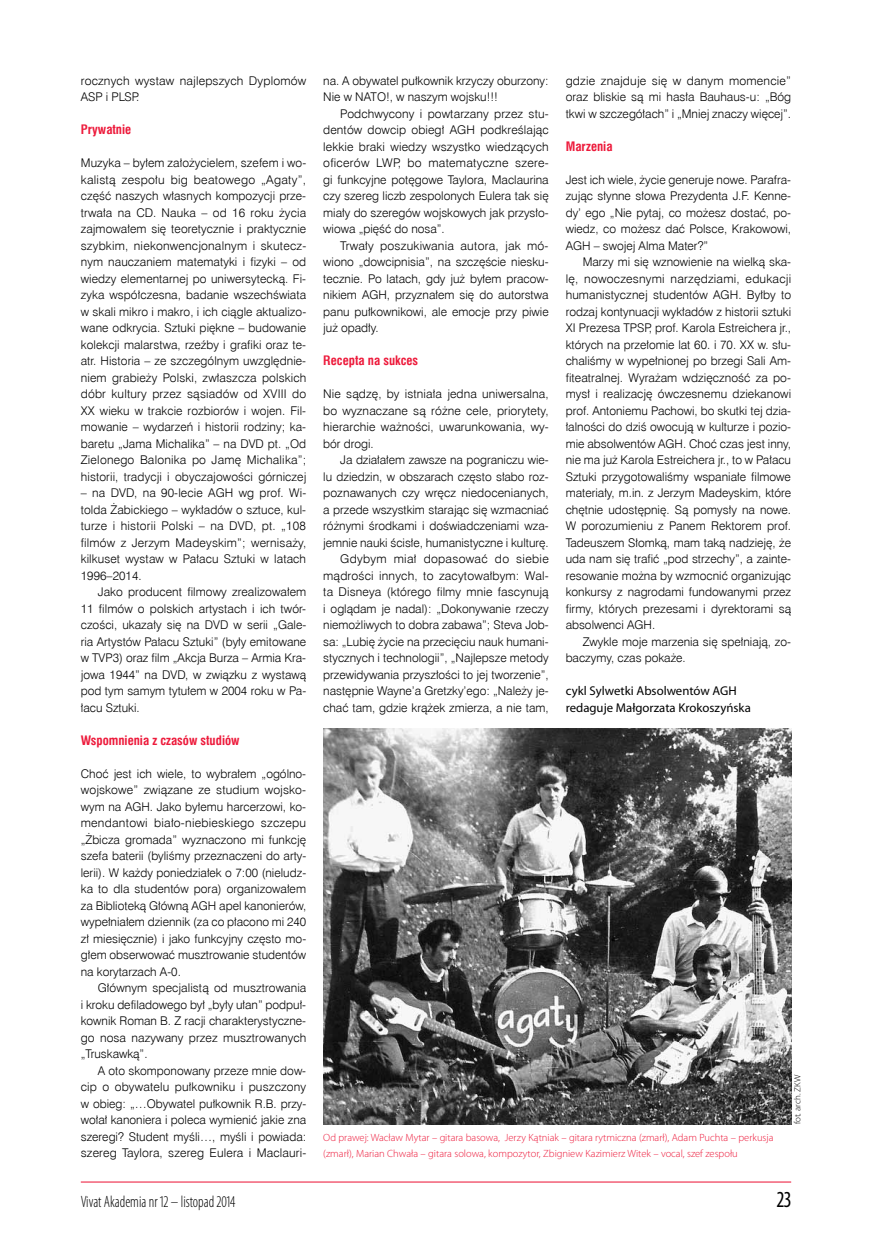
<style>
.page{position:relative;width:872px;height:1242px;background:#fff}
.page>*{position:absolute;margin:0;border:0;box-sizing:border-box;transform-origin:0 0}
.t1{font:condensed 23.1px "Myriad Pro";color:#000;scale:.91 1}
.t2{font:300 condensed 16.5px "Myriad Pro";color:#000;scale:.91 1}
.t3{font:700 12.75px "Swis 721 Cn EU";color:#ed1a3b}
.t4{font:12.75px/16.5px "Myriad Pro";color:#000}
.t5{font:12px/16.5px "Swis 721 Lt EU";color:#000;text-align:justify}
.t6{font:300 10.5px/16.5px "Myriad Pro";color:#ed1a3b}
.t7{font:300 9px "Myriad Pro";color:#000}
</style>
<div class="page">
<hr style="left:81px;top:1181px;width:710px;height:1px;background:#ed1a3b">
<img style="left:323px;top:728px;width:468px;height:396px">
<p class="t5" style="left:81px;top:72px;width:227px">rocznych wystaw najlepszych Dyplomów<br>ASP i PLSP.</p>
<p class="t3" style="left:81px;top:122px;width:52px">Prywatnie</p>
<p class="t5" style="left:81px;top:155px;width:227px">Muzyka – byłem założycielem, szefem i wo&shy;kalistą zespołu big beatowego „Agaty”, część naszych własnych kompozycji prze&shy;trwała na CD. Nauka – od 16 roku życia zajmowałem się teoretycznie i praktycznie szybkim, niekonwencjonalnym i skutecz&shy;nym nauczaniem matematyki i fizyki – od wiedzy elementarnej po uniwersytecką. Fi&shy;zyka współczesna, badanie wszechświata w skali mikro i makro, i ich ciągle aktualizo&shy;wane odkrycia. Sztuki piękne – budowanie kolekcji malarstwa, rzeźby i grafiki oraz te&shy;atr. Historia – ze szczególnym uwzględnie&shy;niem grabieży Polski, zwłaszcza polskich dóbr kultury przez sąsiadów od XVIII do XX wieku w trakcie rozbiorów i wojen. Fil&shy;mowanie – wydarzeń i historii rodziny; ka&shy;baretu „Jama Michalika” – na DVD pt. „Od Zielonego Balonika po Jamę Michalika”; historii, tradycji i obyczajowości górniczej</p>
<p class="t5" style="left:81px;top:485px;width:227px">– na DVD, na 90-lecie AGH wg prof. Wi&shy;tolda Żabickiego – wykładów o sztuce, kul&shy;turze i historii Polski – na DVD, pt. „108 filmów z Jerzym Madeyskim”; wernisaży, kilkuset wystaw w Pałacu Sztuki w latach 1996–2014.</p>
<p class="t5" style="left:81px;top:584px;width:227px;text-indent:17px">Jako producent filmowy zrealizowałem 11 filmów o polskich artystach i ich twór&shy;czości, ukazały się na DVD w serii „Gale&shy;ria Artystów Pałacu Sztuki” (były emitowane w TVP3) oraz film „Akcja Burza – Armia Kra&shy;jowa 1944” na DVD, w związku z wystawą pod tym samym tytułem w 2004 roku w Pa&shy;łacu Sztuki.</p>
<p class="t3" style="left:81px;top:732px;width:160px">Wspomnienia z czasów studiów</p>
<p class="t5" style="left:81px;top:765px;width:227px">Choć jest ich wiele, to wybrałem „ogólno&shy;wojskowe” związane ze studium wojsko&shy;wym na AGH. Jako byłemu harcerzowi, ko&shy;mendantowi biało-niebieskiego szczepu „Żbicza gromada” wyznaczono mi funkcję szefa baterii (byliśmy przeznaczeni do arty&shy;lerii). W każdy poniedziałek o 7:00 (nieludz&shy;ka to dla studentów pora) organizowałem za Biblioteką Główną AGH apel kanonierów, wypełniałem dziennik (za co płacono mi 240 zł miesięcznie) i jako funkcyjny często mo&shy;głem obserwować musztrowanie studentów na korytarzach A-0.</p>
<p class="t5" style="left:81px;top:980px;width:227px;text-indent:17px">Głównym specjalistą od musztrowania i kroku defiladowego był „były ułan” podpuł&shy;kownik Roman B. Z racji charakterystyczne&shy;go nosa nazywany przez musztrowanych „Truskawką”.</p>
<p class="t5" style="left:81px;top:1062px;width:227px;text-indent:17px">A oto skomponowany przeze mnie dow&shy;cip o obywatelu pułkowniku i puszczony w obieg: „…Obywatel pułkownik R.B. przy&shy;wołał kanoniera i poleca wymienić jakie zna szeregi? Student myśli…, myśli i powiada: szereg Taylora, szereg Eulera i Maclauri-</p>
<p class="t5" style="left:323px;top:72px;width:227px">na. A obywatel pułkownik krzyczy oburzony:<br>Nie w NATO!, w naszym wojsku!!!</p>
<p class="t5" style="left:323px;top:105px;width:227px;text-indent:17px">Podchwycony i powtarzany przez stu&shy;dentów dowcip obiegł AGH podkreślając lekkie braki wiedzy wszystko wiedzących oficerów LWP, bo matematyczne szere&shy;gi funkcyjne potęgowe Taylora, Maclaurina czy szereg liczb zespolonych Eulera tak się miały do szeregów wojskowych jak przysło&shy;wiowa „pięść do nosa”.</p>
<p class="t5" style="left:323px;top:237px;width:227px;text-indent:17px">Trwały poszukiwania autora, jak mó&shy;wiono „dowcipnisia”, na szczęście niesku&shy;tecznie. Po latach, gdy już byłem pracow&shy;nikiem AGH, przyznałem się do autorstwa panu pułkownikowi, ale emocje przy piwie już opadły.</p>
<p class="t3" style="left:323px;top:353px;width:96px">Recepta na sukces</p>
<p class="t5" style="left:323px;top:386px;width:227px">Nie sądzę, by istniała jedna uniwersalna, bo wyznaczane są różne cele, priorytety, hierarchie ważności, uwarunkowania, wy&shy;bór drogi.</p>
<p class="t5" style="left:323px;top:452px;width:227px;text-align:right">Ja działałem zawsze na pograniczu wie-<br>lu dziedzin, w obszarach często słabo roz&shy;poznawanych czy wręcz niedocenianych, a przede wszystkim starając się wzmacniać różnymi środkami i doświadczeniami wza&shy;jemnie nauki ścisłe, humanistyczne i kulturę.<br>Gdybym miał dopasować do siebie mądrości innych, to zacytowałbym: Wal&shy;ta Disneya (którego filmy mnie fascynują i oglądam je nadal): „Dokonywanie rzeczy niemożliwych to dobra zabawa”; Steva Job&shy;sa: „Lubię życie na przecięciu nauk humani&shy;stycznych i technologii”, „Najlepsze metody przewidywania przyszłości to jej tworzenie”, następnie Wayne’a Gretzky’ego: „Należy je&shy;chać tam, gdzie krążek zmierza, a nie tam,</p>
<p class="t5" style="left:566px;top:72px;width:227px">gdzie znajduje się w danym momencie” oraz bliskie są mi hasła Bauhaus-u: „Bóg tkwi w szczegółach” i „Mniej znaczy więcej”.</p>
<p class="t3" style="left:566px;top:138px;width:48px">Marzenia</p>
<p class="t5" style="left:566px;top:171px;width:227px">Jest ich wiele, życie generuje nowe. Parafra&shy;zując słynne słowa Prezydenta J.F. Kenne&shy;dy’ ego „Nie pytaj, co możesz dostać, po&shy;wiedz, co możesz dać Polsce, Krakowowi, AGH – swojej Alma Mater?”</p>
<p class="t5" style="left:566px;top:254px;width:227px;text-indent:17px">Marzy mi się wznowienie na wielką ska&shy;lę, nowoczesnymi narzędziami, edukacji humanistycznej studentów AGH. Byłby to rodzaj kontynuacji wykładów z historii sztuki XI Prezesa TPSP, prof. Karola Estreichera jr., których na przełomie lat 60. i 70. XX w. słu&shy;chaliśmy w wypełnionej po brzegi Sali Am&shy;fiteatralnej. Wyrażam wdzięczność za po&shy;mysł i realizację ówczesnemu dziekanowi prof. Antoniemu Pachowi, bo skutki tej dzia&shy;łalności do dziś owocują w kulturze i pozio&shy;mie absolwentów AGH. Choć czas jest inny, nie ma już Karola Estreichera jr., to w Pałacu Sztuki przygotowaliśmy wspaniałe filmowe materiały, m.in. z Jerzym Madeyskim, które chętnie udostępnię. Są pomysły na nowe.<br>W porozumieniu z Panem Rektorem prof.<br>Tadeuszem Słomką, mam taką nadzieję, że uda nam się trafić „pod strzechy”, a zainte&shy;resowanie można by wzmocnić organizując konkursy z nagrodami fundowanymi przez firmy, których prezesami i dyrektorami są absolwenci AGH.</p>
<p class="t5" style="left:566px;top:633px;width:227px;text-indent:17px">Zwykle moje marzenia się spełniają, zo&shy;baczymy, czas pokaże.</p>
<p class="t4" style="left:566px;top:683px;width:187px">cykl Sylwetki Absolwentów AGH redaguje Małgorzata Krokoszyńska</p>
<p class="t7" style="left:792px;top:1124px;width:51px;rotate:-90deg">fot. arch. ZKW</p>
<p class="t6" style="left:323px;top:1129px;width:452px">Od prawej: Wacław Mytar – gitara basowa, Jerzy Kątniak – gitara rytmiczna (zmarł), Adam Puchta – perkusja (zmarł), Marian Chwała – gitara solowa, kompozytor, Zbigniew Kazimierz Witek – vocal, szef zespołu</p>
<h2 class="t2" style="left:81px;top:1192px;width:171px">Vivat Akademia nr 12 – listopad 2014</h2>
<h1 class="t1" style="left:777px;top:1186px;width:17px">23</h1>
</div>
